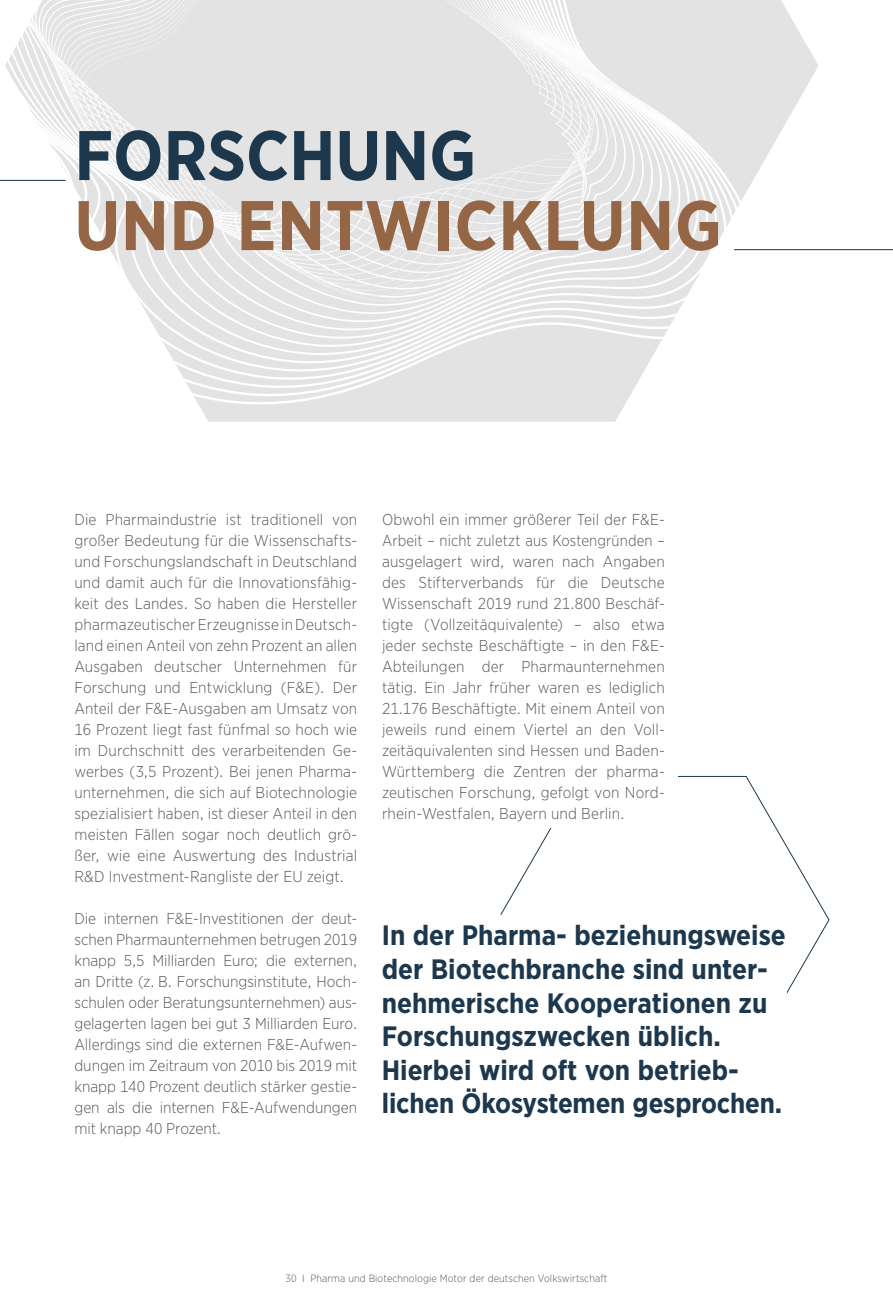
<style>
.page{position:relative;width:893px;height:1315px;background:#fff}
.page>*{position:absolute;margin:0;border:0;box-sizing:border-box;transform-origin:0 0}
.t1{font:700 70px "Gotham Narrow";letter-spacing:.01em;color:#956646}
.t2{font:700 70px "Gotham Narrow";color:#1d384d}
.t3{font:700 28px/33.6px "Gotham Narrow";color:#1d384d}
.t4{font:300 15.75px/21px "Gotham Narrow";letter-spacing:.005em;color:#575756;text-align:justify}
.t5{font:300 10.5px "Gotham Narrow";letter-spacing:.01em;color:#575756}
</style>
<div class="page">
<svg style="left:199px;top:0;width:620px;height:422px"></svg>
<svg style="left:195px;top:0;width:561px;height:406px;fill:#e3e3e3"></svg>
<svg style="left:190px;top:0;width:556px;height:398px;fill:#e3e3e3"></svg>
<svg style="left:185px;top:0;width:552px;height:389px;fill:#e3e3e3"></svg>
<svg style="left:181px;top:0;width:547px;height:381px;fill:#e3e3e3"></svg>
<svg style="left:175px;top:0;width:543px;height:373px;fill:#e3e3e3"></svg>
<svg style="left:171px;top:0;width:538px;height:364px;fill:#e3e3e3"></svg>
<svg style="left:166px;top:0;width:534px;height:356px;fill:#e3e3e3"></svg>
<svg style="left:162px;top:0;width:529px;height:347px;fill:#e3e3e3"></svg>
<svg style="left:157px;top:0;width:526px;height:339px;fill:#e3e3e3"></svg>
<svg style="left:0;top:0;width:673px;height:331px;fill:#eaeaea"></svg>
<svg style="left:6px;top:0;width:658px;height:322px;fill:#e6e6e6"></svg>
<svg style="left:12px;top:0;width:642px;height:314px;fill:#e9e9e9"></svg>
<svg style="left:247px;top:65px;width:398px;height:241px;fill:#e3e3e3"></svg>
<svg style="left:80px;top:0;width:532px;height:303px;fill:#e3e3e3"></svg>
<svg style="left:27px;top:0;width:584px;height:295px"></svg>
<svg style="left:500px;top:775px;width:330px;height:219px"></svg>
<div style="left:514px;top:747px;width:164px;height:80px;background:#fff"></div>
<svg style="left:500px;top:914px;width:287px;height:81px"></svg>
<hr style="left:734px;top:249px;width:159px;height:1px;background:#1d384d">
<hr style="left:0;top:180px;width:66px;height:1px;background:#1d384d">
<h1 class="t2" style="left:74px;top:110px;width:403px">FORSCHUNG</h1>
<h1 class="t1" style="left:74px;top:180px;width:649px">UND ENTWICKLUNG</h1>
<p class="t4" style="left:74px;top:509px;width:284px">Die Pharmaindustrie ist traditionell von großer Bedeutung für die Wissenschafts&shy;und Forschungslandschaft in Deutschland und damit auch für die Innovationsfähig&shy;keit des Landes. So haben die Hersteller pharmazeutischer Erzeugnisse in Deutsch&shy;land einen Anteil von zehn Prozent an allen Ausgaben deutscher Unternehmen für Forschung und Entwicklung (F&amp;E). Der Anteil der F&amp;E-Ausgaben am Umsatz von 16 Prozent liegt fast fünfmal so hoch wie im Durchschnitt des verarbeitenden Ge&shy;werbes (3,5 Prozent). Bei jenen Pharma&shy;unternehmen, die sich auf Biotechnologie spezialisiert haben, ist dieser Anteil in den meisten Fällen sogar noch deutlich grö&shy;ßer, wie eine Auswertung des Industrial R&amp;D Investment-Rangliste der EU zeigt.</p>
<p class="t4" style="left:74px;top:908px;width:284px">Die internen F&amp;E-Investitionen der deut&shy;schen Pharmaunternehmen betrugen 2019 knapp 5,5 Milliarden Euro; die externen, an Dritte (z. B. Forschungsinstitute, Hoch&shy;schulen oder Beratungsunternehmen) aus&shy;gelagerten lagen bei gut 3 Milliarden Euro.<br>Allerdings sind die externen F&amp;E-Aufwen&shy;dungen im Zeitraum von 2010 bis 2019 mit knapp 140 Prozent deutlich stärker gestie&shy;gen als die internen F&amp;E-Aufwendungen mit knapp 40 Prozent.</p>
<p class="t4" style="left:382px;top:509px;width:284px">Obwohl ein immer größerer Teil der F&amp;E-Arbeit – nicht zuletzt aus Kostengründen – ausgelagert wird, waren nach Angaben des Stifterverbands für die Deutsche Wissenschaft 2019 rund 21.800 Beschäf&shy;tigte (Vollzeitäquivalente) – also etwa jeder sechste Beschäftigte – in den F&amp;E-Abteilungen der Pharmaunternehmen tätig. Ein Jahr früher waren es lediglich 21.176 Beschäftigte. Mit einem Anteil von jeweils rund einem Viertel an den Voll&shy;zeitäquivalenten sind Hessen und Baden-Württemberg die Zentren der pharma&shy;zeutischen Forschung, gefolgt von Nord&shy;rhein-Westfalen, Bayern und Berlin.</p>
<h2 class="t3" style="left:382px;top:918px;width:406px">In der Pharma- beziehungsweise der Biotechbranche sind unter&shy;nehmerische Kooperationen zu<br>Forschungszwecken üblich.<br>Hierbei wird oft von betrieb&shy;lichen Ökosystemen gesprochen.</h2>
<p class="t5" style="left:286px;top:1271px;width:323px">30 I Pharma und Biotechnologie Motor der deutschen Volkswirtschaft</p>
</div>
